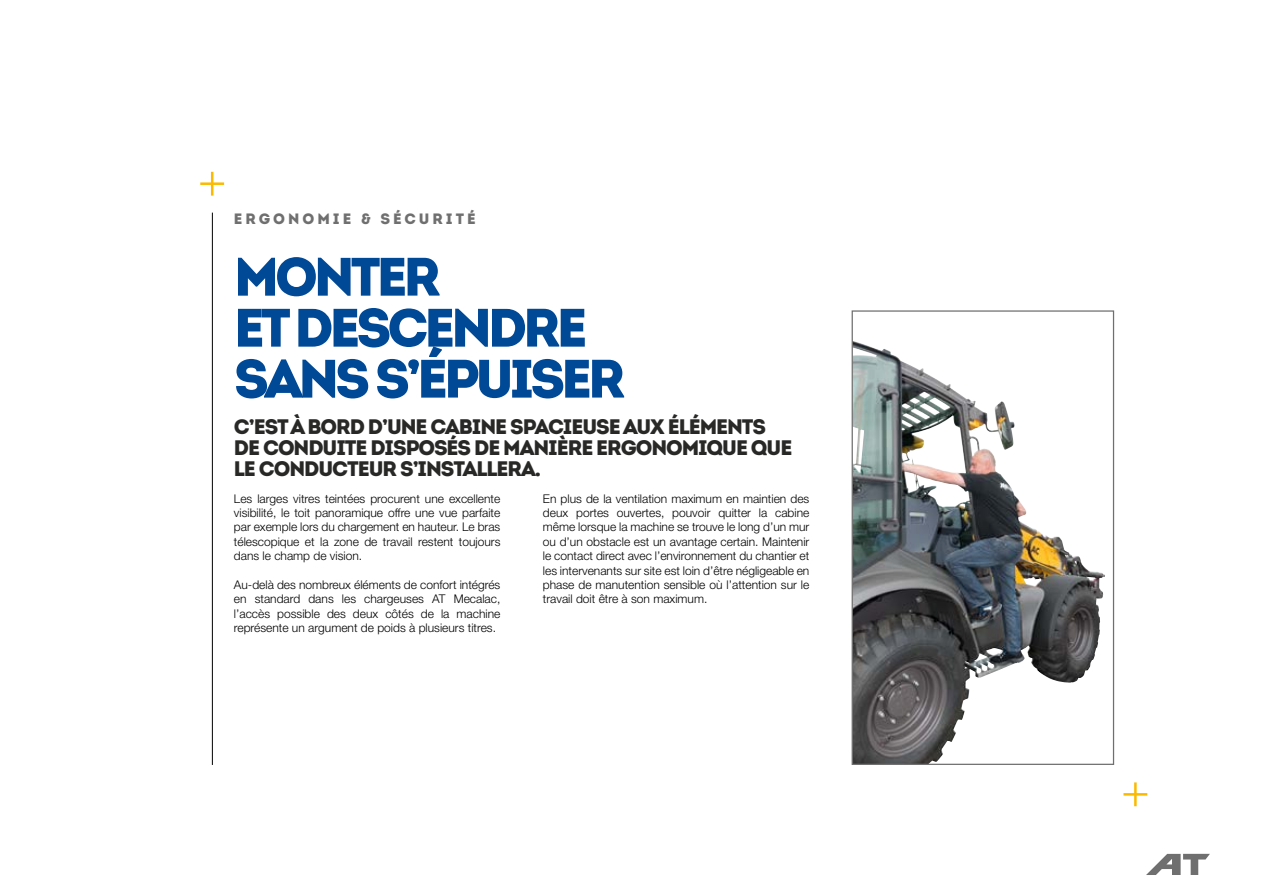
<style>
.page{position:relative;width:1263px;height:893px;background:#fff}
.page>*{position:absolute;margin:0;border:0;box-sizing:border-box;transform-origin:0 0}
.t1{font:900 54px/51px "Intro";letter-spacing:-.075em;color:#004996}
.t2{font:900 21px/21px "Intro";letter-spacing:-.05em;color:#282827}
.t3{font:900 15px "Intro";letter-spacing:.2em;color:#706f6f}
.t4{font:300 12px/14.4px "Helvetica Neue LT Pro";color:#000;text-align:justify}
</style>
<div class="page">
<svg style="left:1146px;top:854px;width:64px;height:21px"></svg>
<img style="left:854px;top:347px;width:245px;height:416px">
<div style="left:852px;top:310px;width:262px;height:455px;border:1px solid #706f6f"></div>
<svg style="left:200px;top:172px;width:24px;height:24px"></svg>
<svg style="left:1123px;top:782px;width:24px;height:24px"></svg>
<hr style="left:212px;top:213px;width:1px;height:552px;background:#000">
<p class="t3" style="left:234px;top:209px;width:243px">ERGONOMIE &amp; SÉCURITÉ</p>
<h1 class="t1" style="left:234px;top:250px;width:393px">MONTER<br>ET DESCENDRE<br>SANS S’ÉPUISER</h1>
<h2 class="t2" style="left:234px;top:416px;width:560px">C’EST À BORD D’UNE CABINE SPACIEUSE AUX ÉLÉMENTS<br>DE CONDUITE DISPOSÉS DE MANIÈRE ERGONOMIQUE QUE<br>LE CONDUCTEUR S’INSTALLERA.</h2>
<p class="t4" style="left:234px;top:491px;width:268px">Les larges vitres teintées procurent une excellente visibilité, le toit panoramique offre une vue parfaite par exemple lors du chargement en hauteur. Le bras télescopique et la zone de travail restent toujours dans le champ de vision.</p>
<p class="t4" style="left:234px;top:577px;width:268px">Au-delà des nombreux éléments de confort intégrés en standard dans les chargeuses AT Mecalac, l’accès possible des deux côtés de la machine représente un argument de poids à plusieurs titres.</p>
<p class="t4" style="left:543px;top:491px;width:268px">En plus de la ventilation maximum en maintien des deux portes ouvertes, pouvoir quitter la cabine même lorsque la machine se trouve le long d’un mur ou d’un obstacle est un avantage certain. Maintenir le contact direct avec l’environnement du chantier et les intervenants sur site est loin d’être négligeable en phase de manutention sensible où l’attention sur le travail doit être à son maximum.</p>
</div>
